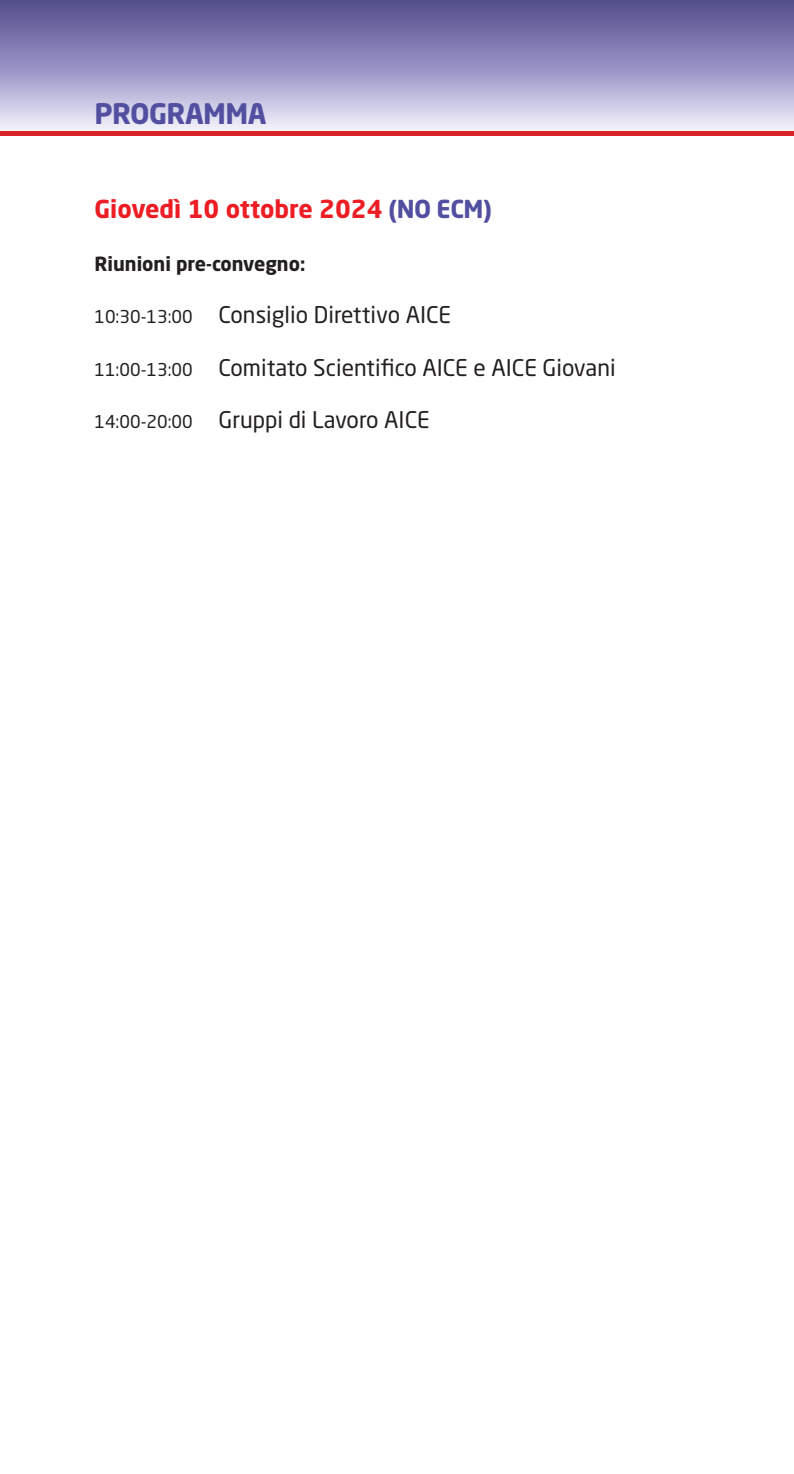
<style>
.page{position:relative;width:794px;height:1474px;background:#fff}
.page>*{position:absolute;margin:0;border:0;box-sizing:border-box;transform-origin:0 0}
.t1{font:700 28px "Neo Sans Std";letter-spacing:-.02em;color:#524fa1}
.t2{font:700 24.5px "Neo Sans Std";color:#ed1d24}
.t3{font:22.75px "Neo Sans Std";color:#231f20}
.t4{font:700 19.25px "Neo Sans Std";color:#231f20}
.s1{color:#524fa1}
.s2{font-size:17.5px}
</style>
<div class="page">
<div style="left:0;top:0;width:794px;height:135px;background:linear-gradient(to bottom,#4b458a,#f1efff)"></div>
<hr style="left:0;top:131px;width:794px;height:4px;background:#da2428">
<p class="t1" style="left:94px;top:95px;width:174px">PROGRAMMA</p>
<p class="t2" style="left:94px;top:193px;width:399px">Giovedì 10 ottobre 2024 <span class="s1">(NO ECM)</span></p>
<p class="t4" style="left:94px;top:251px;width:212px">Riunioni pre-convegno:</p>
<p class="t3" style="left:94px;top:301px;width:358px"><span class="s2">10:30-13:00</span> Consiglio Direttivo AICE</p>
<p class="t3" style="left:94px;top:353px;width:523px"><span class="s2">11:00-13:00</span> Comitato Scientifico AICE e AICE Giovani</p>
<p class="t3" style="left:94px;top:406px;width:337px"><span class="s2">14:00-20:00</span> Gruppi di Lavoro AICE</p>
</div>
